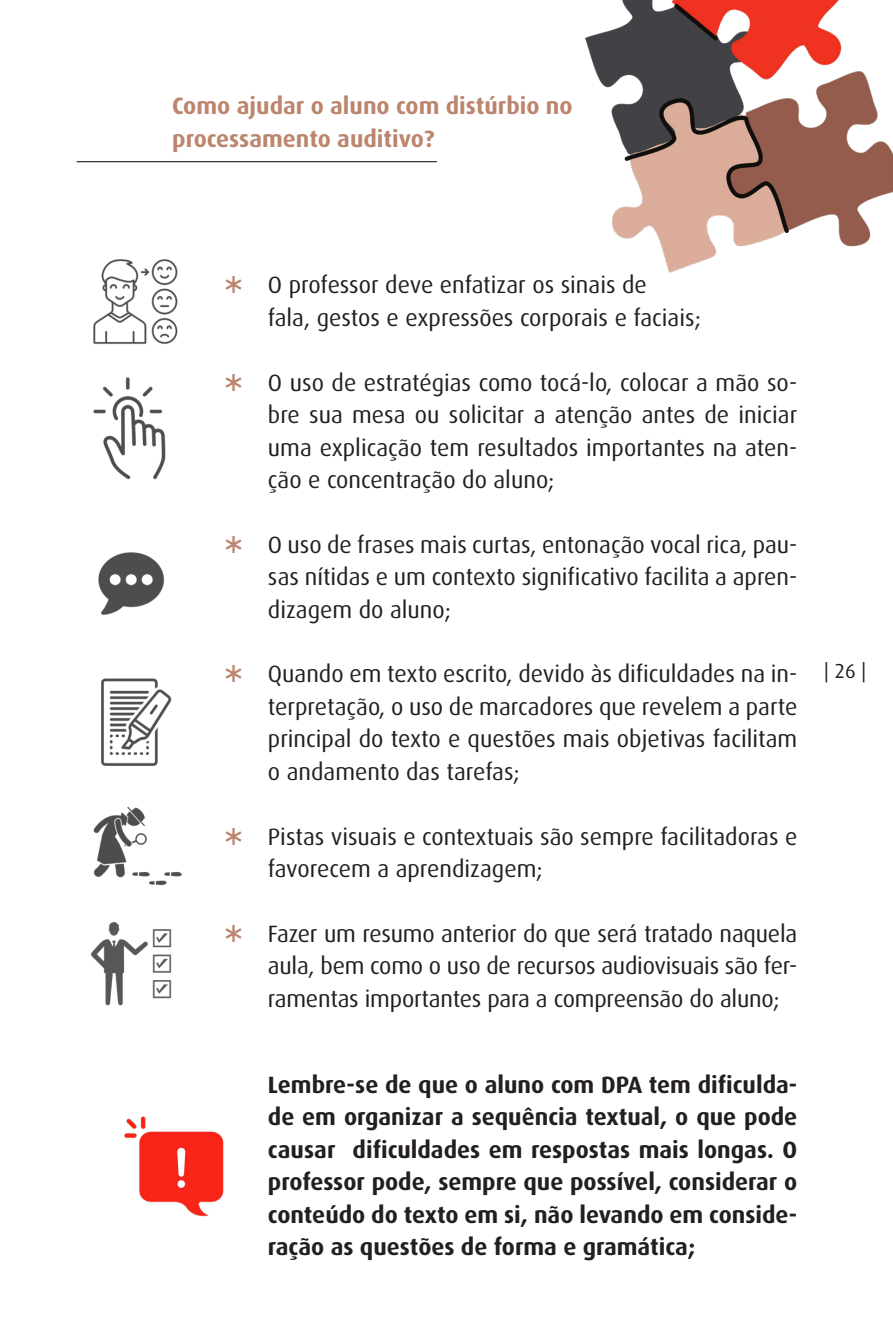
<style>
.page{position:relative;width:893px;height:1340px;background:#fff}
.page>*{position:absolute;margin:0;border:0;box-sizing:border-box;transform-origin:0 0}
.quadro{font:23.62px/32.4px "Dax";color:#231f20;text-align:justify}
.quadro-2{font:700 23.62px/32.4px "Dax";color:#231f20;text-align:justify}
.texto_geral{font:700 23.62px "Dax";color:#bb856e}
.t1{font:20.25px "Dax";color:#231f20}
</style>
<div class="page">
<hr style="left:77px;top:161px;width:360px;height:1px;background:#231f20">
<img style="left:585px;top:0;width:308px;height:273px">
<img style="left:124px;top:1116px;width:100px;height:101px">
<img style="left:93px;top:259px;width:85px;height:85px">
<img style="left:98px;top:552px;width:67px;height:63px">
<img style="left:93px;top:377px;width:73px;height:103px">
<img style="left:101px;top:678px;width:71px;height:88px">
<img style="left:93px;top:807px;width:89px;height:79px">
<img style="left:90px;top:922px;width:82px;height:84px">
<p class="texto_geral" style="left:172px;top:93px;width:402px">Como ajudar o aluno com distúrbio no</p>
<p class="texto_geral" style="left:172px;top:125px;width:264px">processamento auditivo?</p>
<p class="quadro" style="left:268px;top:269px;width:380px">O professor deve enfatizar os sinais de</p>
<p class="quadro" style="left:268px;top:302px;width:434px">fala, gestos e expressões corporais e faciais;</p>
<p class="quadro" style="left:268px;top:366px;width:531px">O uso de estratégias como tocá-lo, colocar a mão so&shy;bre sua mesa ou solicitar a atenção antes de iniciar uma explicação tem resultados importantes na aten&shy;ção e concentração do aluno;</p>
<p class="quadro" style="left:268px;top:528px;width:531px">O uso de frases mais curtas, entonação vocal rica, pau&shy;sas nítidas e um contexto significativo facilita a apren&shy;dizagem do aluno;</p>
<p class="quadro" style="left:268px;top:658px;width:531px">Quando em texto escrito, devido às dificuldades na in&shy;terpretação, o uso de marcadores que revelem a parte principal do texto e questões mais objetivas facilitam o andamento das tarefas;</p>
<p class="quadro" style="left:268px;top:820px;width:531px">Pistas visuais e contextuais são sempre facilitadoras e favorecem a aprendizagem;</p>
<p class="quadro" style="left:268px;top:917px;width:531px">Fazer um resumo anterior do que será tratado naquela aula, bem como o uso de recursos audiovisuais são fer&shy;ramentas importantes para a compreensão do aluno;</p>
<p class="quadro-2" style="left:268px;top:1068px;width:531px">Lembre-se de que o aluno com DPA tem dificulda&shy;de em organizar a sequência textual, o que pode causar dificuldades em respostas mais longas. O professor pode, sempre que possível, considerar o conteúdo do texto em si, não levando em conside&shy;ração as questões de forma e gramática;</p>
<p class="t1" style="left:824px;top:659px;width:43px">| 26 |</p>
</div>
